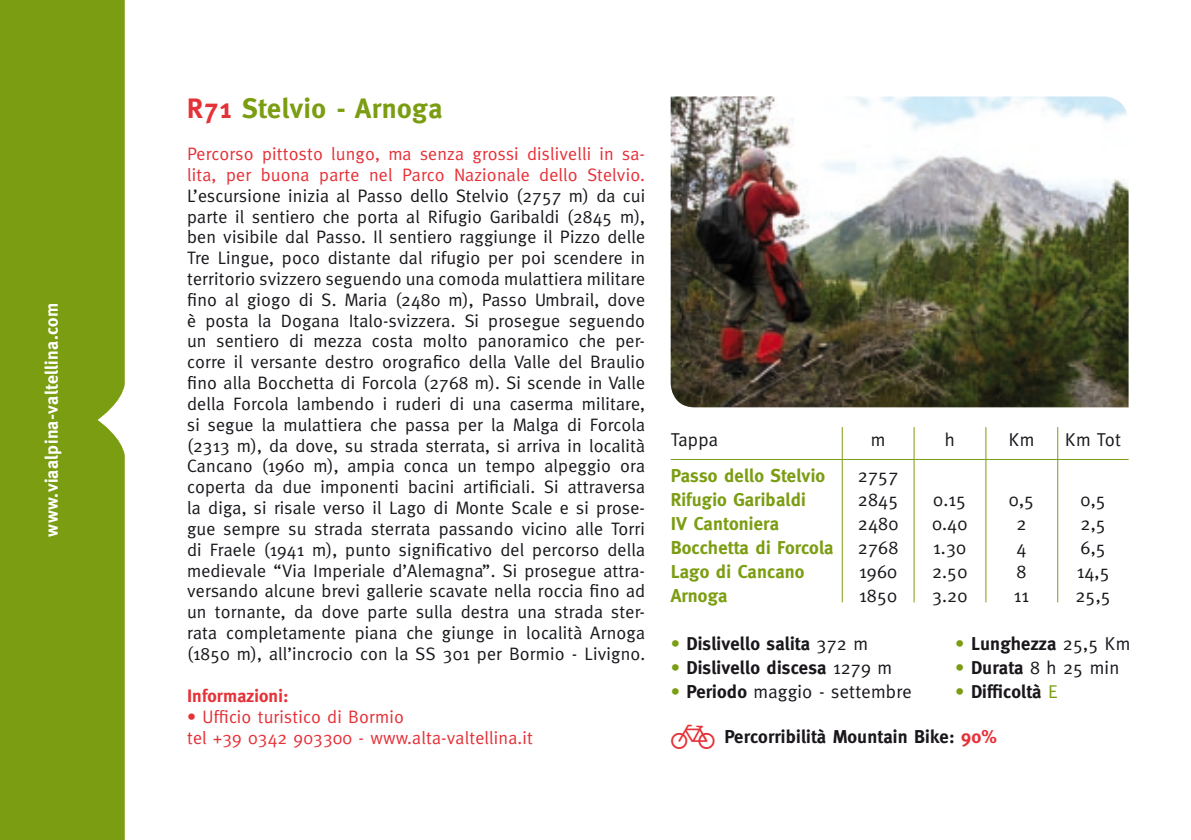
<style>
.page{position:relative;width:1191px;height:840px;background:#fff}
.page>*{position:absolute;margin:0;border:0;box-sizing:border-box;transform-origin:0 0}
.t1{font:700 28px "Meta";letter-spacing:.02em;color:#7b9d12}
.t2{font:18.6px/24px "Meta";letter-spacing:.01em;color:#1a171c;text-align:justify}
.t3{font:700 18.6px "Meta";letter-spacing:.01em;color:#1a171c}
.t4{font:700 18.6px/24px "Meta";letter-spacing:.01em;color:#7b9d12}
.t5{font:18px/20.8px "Meta";letter-spacing:.01em;color:#1a171c;text-align:justify}
.t6{font:18px/20.8px "Meta";letter-spacing:.01em;color:#e53138}
.t7{font:700 18px "Meta";letter-spacing:.02em;color:#fff}
.t8{font:700 18px "Meta";letter-spacing:.01em;color:#e53138}
.s1{color:#e53138}
.s2{color:#7b9d12}
.s3{font-weight:400}
.s4{font-weight:700;color:#7b9d12}
.s5{font-weight:700}
.s6{font-weight:400;color:#7b9d12}
</style>
<div class="page">
<div style="left:0;top:0;width:125px;height:839px;background:#7b9d12"></div>
<hr style="left:913px;top:427px;width:1px;height:175px;background:#7b9d12">
<hr style="left:985px;top:427px;width:1px;height:175px;background:#7b9d12">
<hr style="left:841px;top:427px;width:1px;height:175px;background:#7b9d12">
<hr style="left:670px;top:458px;width:458px;height:1px;background:#7b9d12">
<hr style="left:1057px;top:427px;width:1px;height:175px;background:#7b9d12">
<img style="left:670px;top:96px;width:458px;height:311px">
<p class="t7" style="left:41px;top:536px;width:235px;rotate:-90deg">www.viaalpina-valtellina.com</p>
<h1 class="t1" style="left:187px;top:92px;width:257px"><span class="s1">R71</span> Stelvio - Arnoga</h1>
<p class="t6" style="left:187px;top:143px;width:459px">Percorso pittosto lungo, ma senza grossi dislivelli in sa&shy;lita, per buona parte nel Parco Nazionale dello Stelvio.</p>
<p class="t5" style="left:187px;top:185px;width:459px">L’escursione inizia al Passo dello Stelvio (2757 m) da cui parte il sentiero che porta al Rifugio Garibaldi (2845 m), ben visibile dal Passo. Il sentiero raggiunge il Pizzo delle Tre Lingue, poco distante dal rifugio per poi scendere in territorio svizzero seguendo una comoda mulattiera militare fino al giogo di S. Maria (2480 m), Passo Umbrail, dove è posta la Dogana Italo-svizzera. Si prosegue seguendo un sentiero di mezza costa molto panoramico che per&shy;corre il versante destro orografico della Valle del Braulio fino alla Bocchetta di Forcola (2768 m). Si scende in Valle della Forcola lambendo i ruderi di una caserma militare, si segue la mulattiera che passa per la Malga di Forcola (2313 m), da dove, su strada sterrata, si arriva in località Cancano (1960 m), ampia conca un tempo alpeggio ora coperta da due imponenti bacini artificiali. Si attraversa la diga, si risale verso il Lago di Monte Scale e si prose&shy;gue sempre su strada sterrata passando vicino alle Torri di Fraele (1941 m), punto significativo del percorso della medievale “Via Imperiale d’Alemagna”. Si prosegue attra&shy;versando alcune brevi gallerie scavate nella roccia fino ad un tornante, da dove parte sulla destra una strada ster&shy;rata completamente piana che giunge in località Arnoga (1850 m), all’incrocio con la SS 301 per Bormio - Livigno.</p>
<p class="t8" style="left:187px;top:685px;width:103px">Informazioni:</p>
<p class="t6" style="left:187px;top:705px;width:347px">• Ufficio turistico di Bormio<br>tel +39 0342 903300 - www.alta-valtellina.it</p>
<p class="t2" style="left:670px;top:427px;width:49px">Tappa</p>
<p class="t4" style="left:670px;top:463px;width:164px">Passo dello Stelvio<br>Rifugio Garibaldi<br>IV Cantoniera<br>Bocchetta di Forcola<br>Lago di Cancano<br>Arnoga</p>
<p class="t2" style="left:858px;top:421px;width:42px;line-height:36px;text-align:center">m<br>2757</p>
<p class="t2" style="left:858px;top:487px;width:42px">2845<br>2480<br>2768<br>1960<br>1850</p>
<p class="t3" style="left:670px;top:632px;width:199px"><span class="s2">•</span> Dislivello salita <span class="s3">372 m</span></p>
<p class="t3" style="left:670px;top:656px;width:223px"><span class="s2">•</span> Dislivello discesa <span class="s3">1279 m</span></p>
<p class="t2" style="left:670px;top:679px;width:242px"><span class="s4">•</span> <span class="s5">Periodo</span> maggio - settembre</p>
<p class="t2" style="left:944px;top:427px;width:11px">h</p>
<p class="t2" style="left:932px;top:487px;width:37px">0.15<br>0.40<br>1.30<br>2.50<br>3.20</p>
<p class="t2" style="left:1008px;top:427px;width:27px">Km</p>
<p class="t2" style="left:1009px;top:487px;width:27px;text-align:left">0,5<br>2<br>4<br>8<br>11</p>
<p class="t2" style="left:1065px;top:427px;width:57px">Km Tot</p>
<p class="t2" style="left:1075px;top:487px;width:37px;text-align:left">0,5<br>2,5<br>6,5<br>14,5<br>25,5</p>
<p class="t3" style="left:955px;top:632px;width:177px"><span class="s2">•</span> Lunghezza <span class="s3">25,5 Km</span></p>
<p class="t2" style="left:955px;top:655px;width:166px"><span class="s4">•</span> <span class="s5">Durata</span> 8 h 25 min</p>
<p class="t3" style="left:955px;top:680px;width:104px"><span class="s2">•</span> Difficoltà <span class="s6">E</span></p>
<p class="t3" style="left:724px;top:725px;width:274px">Percorribilità Mountain Bike: <span class="s1">90%</span></p>
</div>
